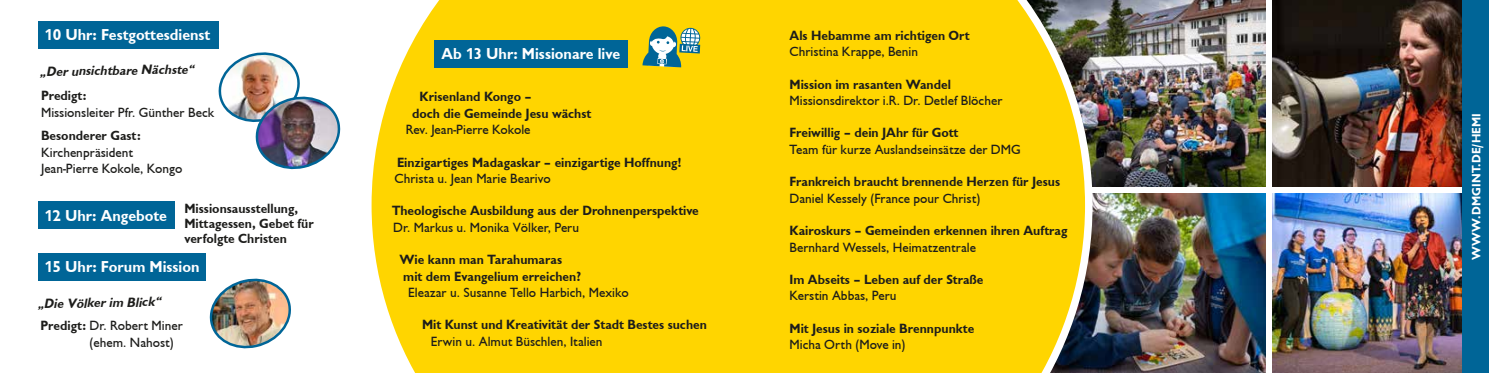
<style>
.page{position:relative;width:1489px;height:373px;background:#fff}
.page>*{position:absolute;margin:0;border:0;box-sizing:border-box;transform-origin:0 0}
.t1{font:700 16.25px "Chantilly";color:#fff}
.t2{font:700 13.75px/15px "Chantilly";color:#1d1d1b}
.t3{font:13.75px/16.2px "Chantilly";color:#1d1d1b}
.t4{font:italic 700 13.75px "Chantilly";color:#1d1d1b}
.t5{font:700 12.5px "Chantilly";letter-spacing:.015em;color:#fff}
.s1{font-weight:700}
</style>
<div class="page">
<img style="left:1096px;top:0;width:169px;height:186px">
<img style="left:1096px;top:193px;width:169px;height:179px">
<img style="left:1272px;top:0;width:190px;height:186px">
<img style="left:1272px;top:193px;width:190px;height:179px">
<svg style="left:371px;top:0;width:725px;height:372px;background:#f9d20c"></svg>
<div style="left:39px;top:21px;width:180px;height:27px;background:#006597"></div>
<div style="left:39px;top:253px;width:167px;height:27px;background:#006597"></div>
<div style="left:1462px;top:0;width:26px;height:372px;background:#006597"></div>
<div style="left:39px;top:201px;width:136px;height:27px;background:#006597"></div>
<img style="left:218px;top:52px;width:123px;height:118px">
<img style="left:205px;top:278px;width:86px;height:71px">
<div style="left:434px;top:40px;width:194px;height:27px;background:#006597"></div>
<svg style="left:642px;top:26px;width:58px;height:41px"></svg>
<p class="t1" style="left:45px;top:26px;width:167px">10 Uhr: Festgottesdienst</p>
<p class="t4" style="left:40px;top:64px;width:156px;rotate:-1deg">„Der unsichtbare Nächste“</p>
<p class="t2" style="left:41px;top:88px;width:47px">Predigt:</p>
<p class="t3" style="left:41px;top:104px;width:175px">Missionsleiter Pfr. Günther Beck</p>
<p class="t2" style="left:41px;top:128px;width:101px">Besonderer Gast:</p>
<p class="t3" style="left:41px;top:144px;width:143px">Kirchenpräsident<br>Jean-Pierre Kokole, Kongo</p>
<p class="t1" style="left:45px;top:205px;width:124px">12 Uhr: Angebote</p>
<p class="t2" style="left:184px;top:200px;width:131px">Missionsausstellung,<br>Mittagessen, Gebet für verfolgte Christen</p>
<p class="t1" style="left:45px;top:257px;width:156px">15 Uhr: Forum Mission</p>
<p class="t4" style="left:37px;top:295px;width:125px;rotate:-1deg">„Die Völker im Blick“</p>
<p class="t3" style="left:90px;top:317px;width:95px;text-indent:-49px"><span class="s1">Predigt:</span> Dr. Robert Miner (ehem. Nahost)</p>
<p class="t1" style="left:441px;top:45px;width:180px">Ab 13 Uhr: Missionare live</p>
<p class="t2" style="left:412px;top:89px;width:181px;line-height:16.2px;text-indent:7px">Krisenland Kongo –<br>doch die Gemeinde Jesu wächst</p>
<p class="t3" style="left:406px;top:121px;width:126px">Rev. Jean-Pierre Kokole</p>
<p class="t2" style="left:397px;top:154px;width:286px">Einzigartiges Madagaskar – einzigartige Hoffnung!</p>
<p class="t3" style="left:394px;top:170px;width:158px">Christa u. Jean Marie Bearivo</p>
<p class="t2" style="left:392px;top:203px;width:308px">Theologische Ausbildung aus der Drohnenperspektive</p>
<p class="t3" style="left:393px;top:219px;width:187px">Dr. Markus u. Monika Völker, Peru</p>
<p class="t2" style="left:399px;top:251px;width:183px;line-height:16.2px">Wie kann man Tarahumaras mit dem Evangelium erreichen?</p>
<p class="t3" style="left:408px;top:284px;width:222px">Eleazar u. Susanne Tello Harbich, Mexiko</p>
<p class="t2" style="left:422px;top:317px;width:286px">Mit Kunst und Kreativität der Stadt Bestes suchen</p>
<p class="t3" style="left:431px;top:332px;width:173px">Erwin u. Almut Büschlen, Italien</p>
<p class="t2" style="left:789px;top:28px;width:182px">Als Hebamme am richtigen Ort</p>
<p class="t3" style="left:789px;top:43px;width:130px">Christina Krappe, Benin</p>
<p class="t2" style="left:789px;top:76px;width:163px">Mission im rasanten Wandel</p>
<p class="t3" style="left:789px;top:92px;width:214px">Missionsdirektor i.R. Dr. Detlef Blöcher</p>
<p class="t2" style="left:789px;top:125px;width:170px">Freiwillig – dein JAhr für Gott</p>
<p class="t3" style="left:789px;top:141px;width:232px">Team für kurze Auslandseinsätze der DMG</p>
<p class="t2" style="left:789px;top:174px;width:272px">Frankreich braucht brennende Herzen für Jesus</p>
<p class="t3" style="left:789px;top:190px;width:192px">Daniel Kessely (France pour Christ)</p>
<p class="t2" style="left:789px;top:223px;width:279px">Kairoskurs – Gemeinden erkennen ihren Auftrag</p>
<p class="t3" style="left:789px;top:238px;width:188px">Bernhard Wessels, Heimatzentrale</p>
<p class="t2" style="left:789px;top:271px;width:195px">Im Abseits – Leben auf der Straße</p>
<p class="t3" style="left:789px;top:287px;width:108px">Kerstin Abbas, Peru</p>
<p class="t2" style="left:789px;top:320px;width:186px">Mit Jesus in soziale Brennpunkte</p>
<p class="t3" style="left:789px;top:336px;width:117px">Micha Orth (Move in)</p>
<p class="t5" style="left:1468px;top:259px;width:148px;rotate:-90deg">WWW.DMGINT.DE/HEMI</p>
</div>
